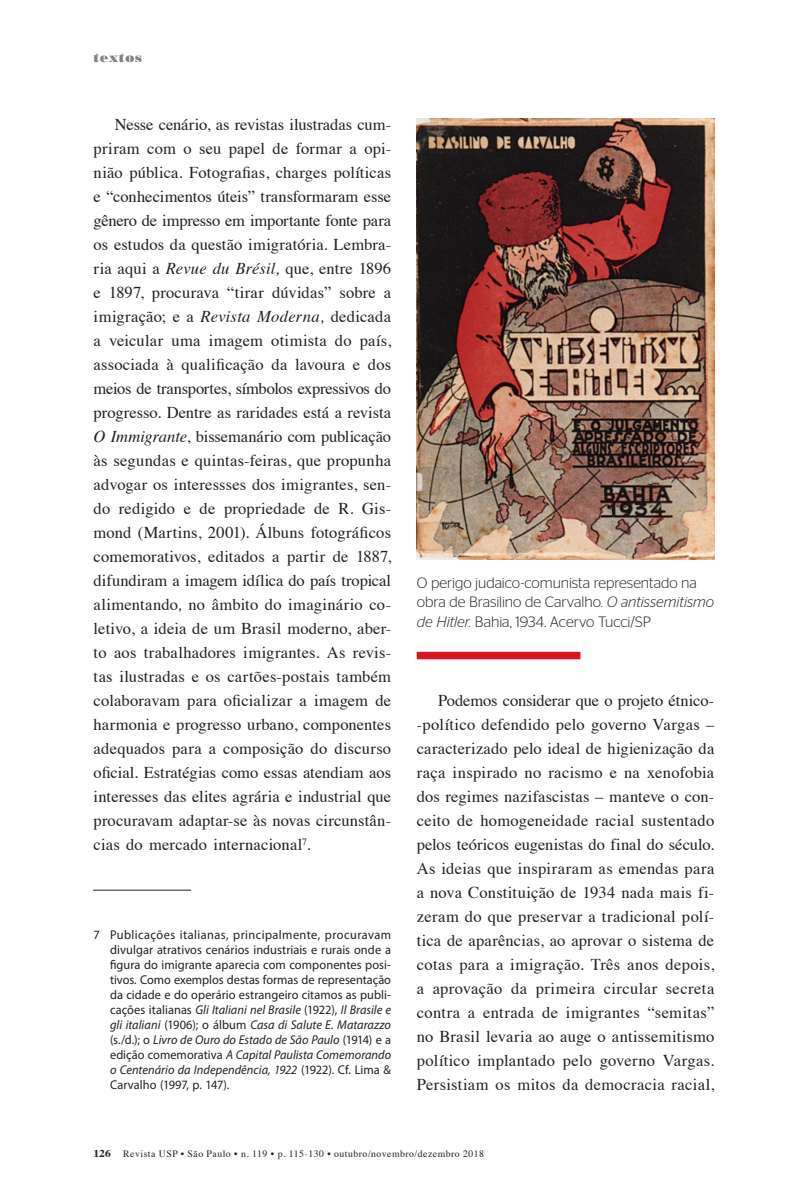
<style>
.page{position:relative;width:808px;height:1191px;background:#fff}
.page>*{position:absolute;margin:0;border:0;box-sizing:border-box;transform-origin:0 0}
.t1{font:16.5px/24px "Times";letter-spacing:.015em;color:#231f20;text-align:justify}
.t2{font:300 15px/19.5px "Stag Sans";letter-spacing:-.005em;color:#231f20}
.t3{font:12.75px/15px "Myriad Pro";letter-spacing:.005em;color:#231f20;text-align:justify}
.t4{font:9.75px "Times";letter-spacing:.05em;color:#231f20}
.s1{font-style:italic}
.s2{font-weight:700;font-size:10.5px}
</style>
<div class="page">
<div style="left:417px;top:652px;width:163px;height:7px;background:#d7171f"></div>
<hr style="left:93px;top:890px;width:98px;height:1px;background:#231f20">
<img style="left:417px;top:118px;width:297px;height:442px">
<p class="t1" style="left:94px;top:111px;width:299px;text-indent:21px">Nesse cenário, as revistas ilustradas cum&shy;priram com o seu papel de formar a opi&shy;nião pública. Fotografias, charges políticas e “conhecimentos úteis” transformaram esse gênero de impresso em importante fonte para os estudos da questão imigratória. Lembra&shy;ria aqui a <span class="s1">Revue du Brésil,</span> que, entre 1896 e 1897, procurava “tirar dúvidas” sobre a imigração; e a <span class="s1">Revista Moderna,</span> dedicada a veicular uma imagem otimista do país, associada à qualificação da lavoura e dos meios de transportes, símbolos expressivos do progresso. Dentre as raridades está a revista <span class="s1">O Immigrante</span>, bissemanário com publicação às segundas e quintas-feiras, que propunha advogar os interessses dos imigrantes, sen&shy;do redigido e de propriedade de R. Gis&shy;mond (Martins, 2001). Álbuns fotográficos comemorativos, editados a partir de 1887, difundiram a imagem idílica do país tropical alimentando<span class="s1">,</span> no âmbito do imaginário co&shy;letivo, a ideia de um Brasil moderno, aber&shy;to aos trabalhadores imigrantes. As revis&shy;tas ilustradas e os cartões-postais também colaboravam para oficializar a imagem de harmonia e progresso urbano, componentes adequados para a composição do discurso oficial. Estratégias como essas atendiam aos interesses das elites agrária e industrial que procuravam adaptar-se às novas circunstân&shy;cias do mercado internacional<sup>7</sup>.</p>
<p class="t3" style="left:110px;top:927px;width:283px;text-indent:-16px">7 Publicações italianas, principalmente, procuravam divulgar atrativos cenários industriais e rurais onde a figura do imigrante aparecia com componentes posi&shy;tivos. Como exemplos destas formas de representação da cidade e do operário estrangeiro citamos as publi&shy;cações italianas <span class="s1">Gli Italiani nel Brasile</span> (1922), <span class="s1">Il Brasile e gli italiani</span> (1906); o álbum <span class="s1">Casa di Salute E. Matarazzo </span>(s./d.); o <span class="s1">Livro de Ouro do Estado de São Paulo</span> (1914) e a edição comemorativa <span class="s1">A Capital Paulista Comemorando o Centenário da Independência, 1922</span> (1922). Cf. Lima &amp; Carvalho (1997, p. 147).</p>
<p class="t2" style="left:417px;top:573px;width:299px">O perigo judaico-comunista representado na obra de Brasilino de Carvalho. <span class="s1">O antissemitismo de Hitler.</span> Bahia, 1934. Acervo Tucci/SP</p>
<p class="t1" style="left:417px;top:687px;width:299px;text-indent:21px">Podemos considerar que o projeto étnico--político defendido pelo governo Vargas – caracterizado pelo ideal de higienização da raça inspirado no racismo e na xenofobia dos regimes nazifascistas – manteve o con&shy;ceito de homogeneidade racial sustentado pelos teóricos eugenistas do final do século.<br>As ideias que inspiraram as emendas para a nova Constituição de 1934 nada mais fi&shy;zeram do que preservar a tradicional polí&shy;tica de aparências, ao aprovar o sistema de cotas para a imigração. Três anos depois, a aprovação da primeira circular secreta contra a entrada de imigrantes “semitas” no Brasil levaria ao auge o antissemitismo político implantado pelo governo Vargas.<br>Persistiam os mitos da democracia racial,</p>
<p class="t4" style="left:94px;top:1144px;width:392px"><span class="s2">126</span> Revista USP • São Paulo • n. 119 • p. 115-130 • outubro/novembro/dezembro 2018</p>
</div>
